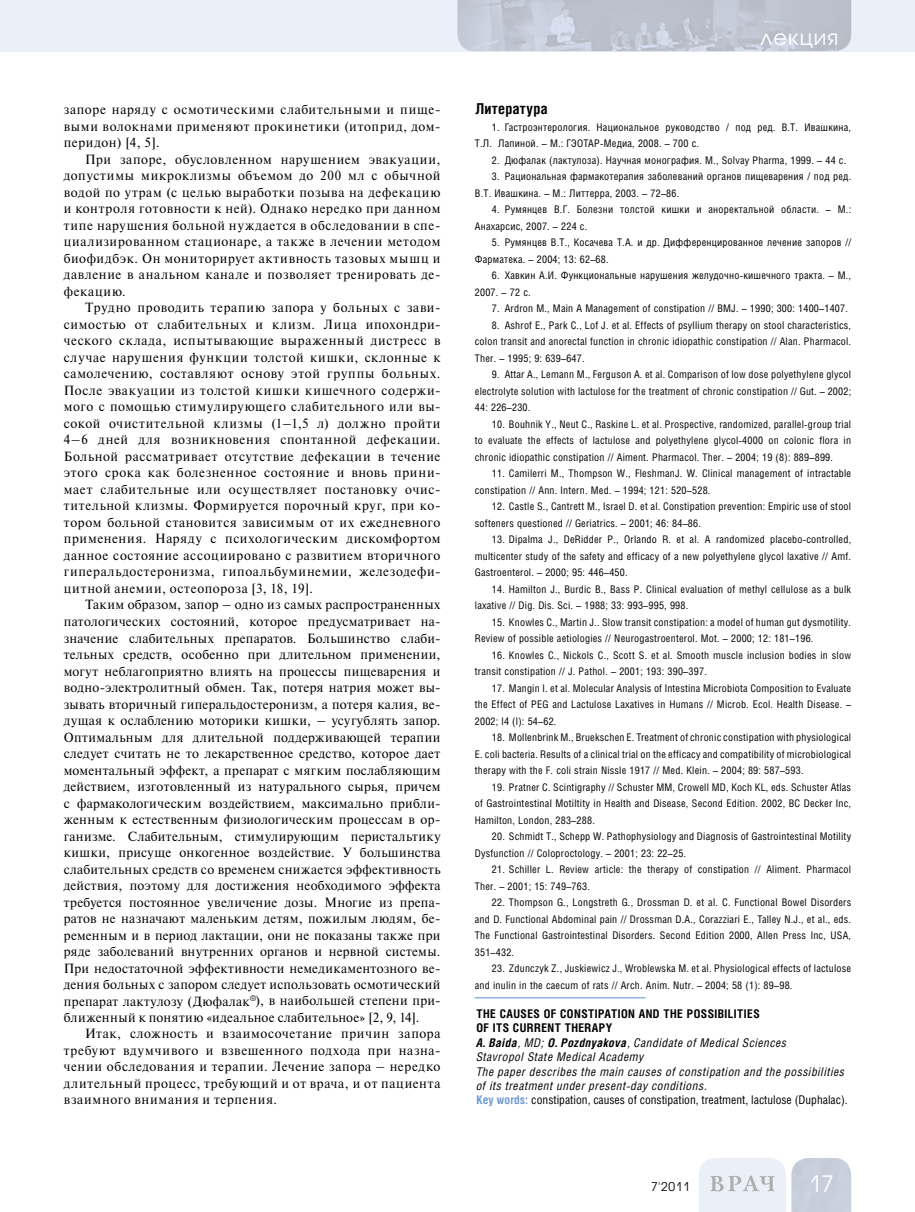
<style>
.page{position:relative;width:915px;height:1212px;background:#fff}
.page>*{position:absolute;margin:0;border:0;box-sizing:border-box;transform-origin:0 0}
.t1{font:22.5px "Avant Garde Gothic C";color:#fff}
.t2{font:21px "Avant Garde Gothic C";letter-spacing:.05em;color:#fff}
.t3{font:700 15px "Helios Cond";letter-spacing:.02em;color:#000}
.t4{font:13.35px/16.5px "Newton C";letter-spacing:.05em;color:#000;text-align:justify}
.t5{font:italic 12px/14.4px "Helios Cond";letter-spacing:.04em;color:#000}
.t6{font:12px "Avant Garde Gothic C";color:#000}
.t7{font:10.5px/16.5px "Helios Cond";letter-spacing:.02em;color:#000}
.s1{font-weight:700;font-style:normal}
.s2{font-weight:700}
.s3{font-weight:700;font-style:normal;color:#6f9bd2}
.s4{font-style:normal}
</style>
<div class="page">
<div style="left:0;top:0;width:914px;height:51px;background:#ebeff8"></div>
<img style="left:457px;top:0;width:393px;height:51px">
<div style="left:791px;top:1158px;width:59px;height:54px;background:#c8cfdc"></div>
<svg style="left:699px;top:1158px;width:86px;height:54px;background:#e6eaf2"></svg>
<hr style="left:474px;top:997px;width:171px;height:1px;background:#6f9bd2">
<p class="t4" style="left:64px;top:102px;width:378px">запоре наряду с осмотическими слабительными и пище&shy;выми волокнами применяют прокинетики (итоприд, дом&shy;перидон) [4, 5].</p>
<p class="t4" style="left:64px;top:151px;width:378px;text-indent:21px">При запоре, обусловленном нарушением эвакуации, допустимы микроклизмы объемом до 200 мл с обычной водой по утрам (с целью выработки позыва на дефекацию и контроля готовности к ней). Однако нередко при данном типе нарушения больной нуждается в обследовании в спе&shy;циализированном стационаре, а также в лечении методом биофидбэк. Он мониторирует активность тазовых мышц и давление в анальном канале и позволяет тренировать де&shy;фекацию.</p>
<p class="t4" style="left:64px;top:300px;width:378px;text-indent:21px">Трудно проводить терапию запора у больных с зави&shy;симостью от слабительных и клизм. Лица ипохондри&shy;ческого склада, испытывающие выраженный дистресс в случае нарушения функции толстой кишки, склонные к самолечению, составляют основу этой группы больных.<br>После эвакуации из толстой кишки кишечного содержи&shy;мого с помощью стимулирующего слабительного или вы&shy;сокой очистительной клизмы (1–1,5 л) должно пройти 4–6 дней для возникновения спонтанной дефекации.<br>Больной рассматривает отсутствие дефекации в течение этого срока как болезненное состояние и вновь прини&shy;мает слабительные или осуществляет постановку очис&shy;тительной клизмы. Формируется порочный круг, при ко&shy;тором больной становится зависимым от их ежедневного применения. Наряду с психологическим дискомфортом данное состояние ассоциировано с развитием вторичного гиперальдостеронизма, гипоальбуминемии, железодефи&shy;цитной анемии, остеопороза [3, 18, 19].</p>
<p class="t4" style="left:64px;top:597px;width:378px;text-indent:21px">Таким образом, запор – одно из самых распространенных патологических состояний, которое предусматривает на&shy;значение слабительных препаратов. Большинство слаби&shy;тельных средств, особенно при длительном применении, могут неблагоприятно влиять на процессы пищеварения и водно-электролитный обмен. Так, потеря натрия может вы&shy;зывать вторичный гиперальдостеронизм, а потеря калия, ве&shy;дущая к ослаблению моторики кишки, – усугублять запор.<br>Оптимальным для длительной поддерживающей терапии следует считать не то лекарственное средство, которое дает моментальный эффект, а препарат с мягким послабляющим действием, изготовленный из натурального сырья, причем с фармакологическим воздействием, максимально прибли&shy;женным к естественным физиологическим процессам в ор&shy;ганизме. Слабительным, стимулирующим перистальтику кишки, присуще онкогенное воздействие. У большинства слабительных средств со временем снижается эффективность действия, поэтому для достижения необходимого эффекта требуется постоянное увеличение дозы. Многие из препа&shy;ратов не назначают маленьким детям, пожилым людям, бе&shy;ременным и в период лактации, они не показаны также при ряде заболеваний внутренних органов и нервной системы.<br>При недостаточной эффективности немедикаментозного ве&shy;дения больных с запором следует использовать осмотический препарат лактулозу (Дюфалак<sup>®</sup>), в наибольшей степени при&shy;ближенный к понятию «идеальное слабительное» [2, 9, 14].</p>
<p class="t4" style="left:64px;top:1026px;width:378px;text-indent:21px">Итак, сложность и взаимосочетание причин запора требуют вдумчивого и взвешенного подхода при назна&shy;чении обследования и терапии. Лечение запора – нередко длительный процесс, требующий и от врача, и от пациента взаимного внимания и терпения.</p>
<h2 class="t2" style="left:760px;top:25px;width:79px">лекция</h2>
<h3 class="t3" style="left:475px;top:100px;width:74px">Литература</h3>
<p class="t7" style="left:474px;top:119px;width:377px;text-indent:17px">1. Гастроэнтерология. Национальное руководство / под ред. В.Т. Ивашкина,<br>Т.Л. Лапиной. – М.: ГЭОТАР-Медиа, 2008. – 700 с.</p>
<p class="t7" style="left:491px;top:152px;width:356px">2. Дюфалак (лактулоза). Научная монография. М., Solvay Pharma, 1999. – 44 с.</p>
<p class="t7" style="left:474px;top:168px;width:377px;text-indent:17px">3. Рациональная фармакотерапия заболеваний органов пищеварения / под ред.<br>В.Т. Ивашкина. – М.: Литтерра, 2003. – 72–86.</p>
<p class="t7" style="left:474px;top:201px;width:378px;text-indent:17px">4. Румянцев В.Г. Болезни толстой кишки и аноректалъной области. – М.:<br>Анахарсис, 2007. – 224 с.</p>
<p class="t7" style="left:474px;top:234px;width:377px;text-indent:17px">5. Румянцев В.Т., Косачева Т.А. и др. Дифференцированное лечение запоров //<br>Фарматека. – 2004; 13: 62–68.</p>
<p class="t7" style="left:474px;top:267px;width:377px;text-indent:17px">6. Хавкин А.И. Функциональные нарушения желудочно-кишечного тракта. – М.,<br>2007. – 72 с.</p>
<p class="t7" style="left:491px;top:300px;width:357px">7. Ardron М., Main A Management of constipation // BMJ. – 1990; 300: 1400–1407.</p>
<p class="t7" style="left:474px;top:317px;width:377px;text-align:justify;text-indent:17px">8. Ashrof Е., Park С., Lof J. et al. Effects of psyllium therapy on stool characteristics, colon transit and anorectal function in chronic idiopathic constipation // Alan. Pharmacol.<br>Ther. – 1995; 9: 639–647.</p>
<p class="t7" style="left:474px;top:366px;width:378px;text-align:justify;text-indent:17px">9. Attar A., Lemann M., Ferguson A. et al. Comparison of low dose polyethylene glycol electrolyte solution with lactulose for the treatment of chronic constipation // Gut. – 2002; 44: 226–230.</p>
<p class="t7" style="left:474px;top:416px;width:377px;text-align:justify;text-indent:17px">10. Bouhnik Y., Neut C., Raskine L. et al. Prospective, randomized, parallel-group trial to evaluate the effects of lactulose and polyethylene glycol-4000 on colonic flora in chronic idiopathic constipation // Aiment. Pharmacol. Ther. – 2004; 19 (8): 889–899.</p>
<p class="t7" style="left:474px;top:465px;width:377px;text-indent:17px">11. Camilerri M., Thompson W., FleshmanJ. W. Clinical management of intractable constipation // Ann. Intern. Med. – 1994; 121: 520–528.</p>
<p class="t7" style="left:474px;top:498px;width:377px;text-indent:17px">12. Castle S., Cantrett M., Israel D. et al. Constipation prevention: Empiric use of stool softeners questioned // Geriatrics. – 2001; 46: 84–86.</p>
<p class="t7" style="left:474px;top:531px;width:377px;text-align:justify;text-indent:17px">13. Dipalma J., DeRidder P., Orlando R. et al. A randomized placebo-controlled, multicenter study of the safety and efficacy of a new polyethylene glycol laxative // Amf.<br>Gastroenterol. – 2000; 95: 446–450.</p>
<p class="t7" style="left:474px;top:580px;width:377px;text-indent:17px">14. Hamilton J., Burdic В., Bass P. Clinical evaluation of methyl cellulose as a bulk laxative // Dig. Dis. Sci. – 1988; 33: 993–995, 998.</p>
<p class="t7" style="left:474px;top:613px;width:377px;text-indent:17px">15. Knowles C., Martin J.. Slow transit constipation: a model of human gut dysmotility.<br>Review of possible aetiologies // Neurogastroenterol. Mot. – 2000; 12: 181–196.</p>
<p class="t7" style="left:474px;top:646px;width:377px;text-indent:17px">16. Knowles C., Nickols C., Scott S. et al. Smooth muscle inclusion bodies in slow transit constipation // J. Pathol. – 2001; 193: 390–397.</p>
<p class="t7" style="left:474px;top:679px;width:378px;text-align:justify;text-indent:17px">17. Mangin I. et al. Molecular Analysis of Intestina Microbiota Composition to Evaluate the Effect of PEG and Lactulose Laxatives in Humans // Microb. Ecol. Health Disease. – 2002; l4 (l): 54–62.</p>
<p class="t7" style="left:474px;top:729px;width:377px;text-align:justify;text-indent:17px">18. Mollenbrink M., Bruekschen E. Treatment of chronic constipation with physiological E. coli bacteria. Results of a clinical trial on the efficacy and compatibility of microbiological therapy with the F. coli strain Nissle 1917 // Med. Klein. – 2004; 89: 587–593.</p>
<p class="t7" style="left:474px;top:778px;width:377px;text-align:justify;text-indent:17px">19. Pratner C. Scintigraphy // Schuster MM, Crowell MD, Koch KL, eds. Schuster Atlas of Gastrointestinal Motiltity in Health and Disease, Second Edition. 2002, BC Decker Inc, Hamilton, London, 283–288.</p>
<p class="t7" style="left:474px;top:828px;width:377px;text-indent:17px">20. Schmidt T., Schepp W. Pathophysiology and Diagnosis of Gastrointestinal Motility<br>Dysfunction // Coloproctology. – 2001; 23: 22–25.</p>
<p class="t7" style="left:474px;top:861px;width:377px;text-indent:17px">21. Schiller L. Review article: the therapy of constipation // Aliment. Pharmacol<br>Ther. – 2001; 15: 749–763.</p>
<p class="t7" style="left:474px;top:894px;width:377px;text-align:justify;text-indent:17px">22. Thompson G., Longstreth G., Drossman D. et al. C. Functional Bowel Disorders and D. Functional Abdominal pain // Drossman D.A., Corazziari E., Talley N.J., et al., eds.<br>The Functional Gastrointestinal Disorders. Second Edition 2000, Allen Press Inc, USA, 351–432.</p>
<p class="t7" style="left:474px;top:960px;width:377px;text-indent:17px">23. Zdunczyk Z., Juskiewicz J., Wroblewska M. et al. Physiological effects of lactulose and inulin in the caecum of rats // Arch. Anim. Nutr. – 2004; 58 (1): 89–98.</p>
<p class="t5" style="left:476px;top:1006px;width:373px"><span class="s1">THE CAUSES OF CONSTIPATION AND THE POSSIBILITIES<br>OF ITS CURRENT THERAPY<br></span><span class="s2">A. Baida</span>, MD; <span class="s2">O. Pozdnyakova</span>, Candidate of Medical Sciences<br>Stavropol State Medical Academy<br>The paper describes the main causes of constipation and the possibilities of its treatment under present-day conditions.<br><span class="s3">Key words:</span> <span class="s4">constipation, causes of constipation, treatment, lactulose (Duphalac).</span></p>
<p class="t6" style="left:650px;top:1180px;width:40px">7'2011</p>
<h1 class="t1" style="left:808px;top:1170px;width:26px">17</h1>
</div>
